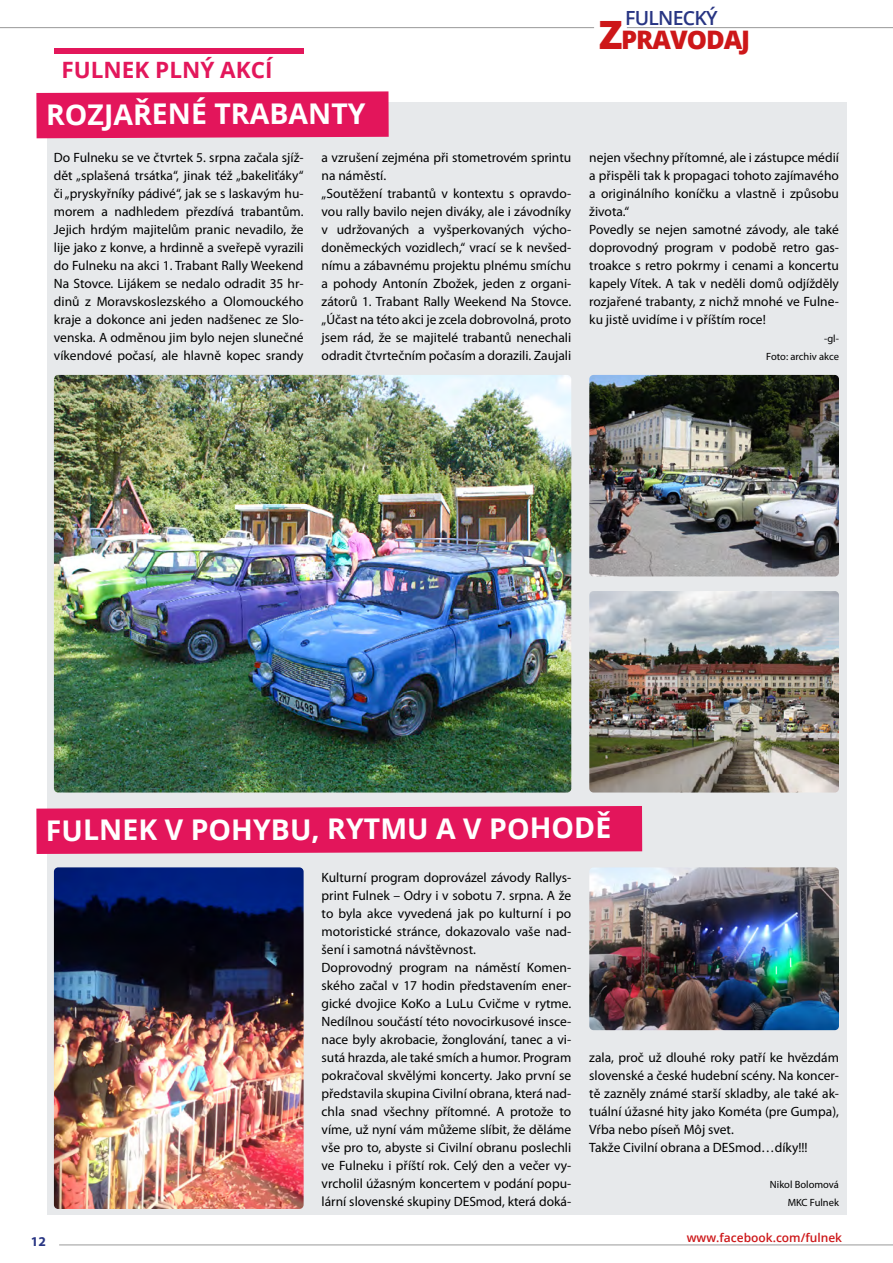
<style>
.page{position:relative;width:893px;height:1263px;background:#fff}
.page>*{position:absolute;margin:0;border:0;box-sizing:border-box;transform-origin:0 0}
.t1{font:700 28.5px "Open Sans";letter-spacing:-.005em;color:#fff}
.t2{font:800 25.5px "Open Sans";letter-spacing:-.04em;color:#cd1719}
.t3{font:700 22.5px "Open Sans";color:#e3175b}
.t4{font:600 19.5px "Open Sans";letter-spacing:-.04em;color:#283583}
.t5{font:13.5px/18px "Myriad Pro";color:#000}
.t6{font:700 13.5px "Myriad Pro";color:#283583}
.t7{font:600 12px "Open Sans";color:#cd1719}
.t8{font:10.5px/18px "Myriad Pro";color:#000;text-align:right}
.s1{font-size:39px}
</style>
<div class="page">
<div style="left:47px;top:102px;width:799px;height:1113px;background:#e7e9eb"></div>
<hr style="left:627px;top:27px;width:266px;height:1px;background:#000">
<hr style="left:0;top:27px;width:594px;height:1px;background:#000">
<hr style="left:59px;top:1244px;width:834px;height:1px;background:#000">
<img style="left:54px;top:375px;width:517px;height:417px">
<img style="left:589px;top:375px;width:250px;height:201px">
<img style="left:589px;top:591px;width:250px;height:201px">
<img style="left:54px;top:867px;width:250px;height:342px">
<div style="left:54px;top:48px;width:250px;height:6px;background:#e3175b"></div>
<div style="left:36px;top:91px;width:353px;height:47px;background:#e3155b"></div>
<svg style="left:36px;top:806px;width:606px;height:48px;background:#e32063"></svg>
<img style="left:589px;top:867px;width:250px;height:163px">
<h3 class="t3" style="left:61px;top:54px;width:213px">FULNEK PLNÝ AKCÍ</h3>
<h1 class="t1" style="left:46px;top:94px;width:321px">ROZJAŘENÉ TRABANTY</h1>
<h3 class="t4" style="left:625px;top:5px;width:94px">FULNECKÝ</h3>
<h2 class="t2" style="left:599px;top:20px;width:153px"><span class="s1">Z</span>PRAVODAJ</h2>
<p class="t5" style="left:54px;top:148px;width:251px;text-align:justify">Do Fulneku se ve čtvrtek 5. srpna začala sjíž&shy;dět „splašená trsátka“, jinak též „bakeliťáky“ či „pryskyřníky pádivé“, jak se s laskavým hu&shy;morem a nadhledem přezdívá trabantům.<br>Jejich hrdým majitelům pranic nevadilo, že lije jako z konve, a hrdinně a sveřepě vyrazili do Fulneku na akci 1. Trabant Rally Weekend Na Stovce. Lijákem se nedalo odradit 35 hr&shy;dinů z Moravskoslezského a Olomouckého kraje a dokonce ani jeden nadšenec ze Slo&shy;venska. A odměnou jim bylo nejen slunečné víkendové počasí, ale hlavně kopec srandy</p>
<p class="t5" style="left:322px;top:148px;width:251px">a vzrušení zejména při stometrovém sprintu na náměstí.<br>„Soutěžení trabantů v kontextu s opravdo&shy;vou rally bavilo nejen diváky, ale i závodníky v udržovaných a vyšperkovaných výcho&shy;doněmeckých vozidlech,“ vrací se k nevšed&shy;nímu a zábavnému projektu plnému smíchu a pohody Antonín Zbožek, jeden z organi&shy;zátorů 1. Trabant Rally Weekend Na Stovce. „Účast na této akci je zcela dobrovolná, proto jsem rád, že se majitelé trabantů nenechali odradit čtvrtečním počasím a dorazili. Zaujali</p>
<p class="t5" style="left:589px;top:148px;width:251px">nejen všechny přítomné, ale i zástupce médií a přispěli tak k propagaci tohoto zajímavého a originálního koníčku a vlastně i způsobu života.“<br>Povedly se nejen samotné závody, ale také doprovodný program v podobě retro gas&shy;troakce s retro pokrmy i cenami a koncertu kapely Vítek. A tak v neděli domů odjížděly rozjařené trabanty, z nichž mnohé ve Fulne&shy;ku jistě uvidíme i v příštím roce!</p>
<p class="t8" style="left:766px;top:329px;width:74px">-gl-<br>Foto: archiv akce</p>
<h1 class="t1" style="left:46px;top:809px;width:567px">FULNEK V POHYBU, RYTMU A V POHODĚ</h1>
<p class="t6" style="left:31px;top:1234px;width:16px">12</p>
<p class="t5" style="left:322px;top:868px;width:251px">Kulturní program doprovázel závody Rallys&shy;print Fulnek – Odry i v sobotu 7. srpna. A že to byla akce vyvedená jak po kulturní i po motoristické stránce, dokazovalo vaše nad&shy;šení i samotná návštěvnost.<br>Doprovodný program na náměstí Komen&shy;ského začal v 17 hodin představením ener&shy;gické dvojice KoKo a LuLu Cvičme v rytme.<br>Nedílnou součástí této novocirkusové insce&shy;nace byly akrobacie, žonglování, tanec a vi&shy;sutá hrazda, ale také smích a humor. Program pokračoval skvělými koncerty. Jako první se představila skupina Civilní obrana, která nad&shy;chla snad všechny přítomné. A protože to víme, už nyní vám můžeme slíbit, že děláme vše pro to, abyste si Civilní obranu poslechli ve Fulneku i příští rok. Celý den a večer vy&shy;vrcholil úžasným koncertem v podání popu&shy;lární slovenské skupiny DESmod, která doká-</p>
<p class="t5" style="left:589px;top:1048px;width:251px">zala, proč už dlouhé roky patří ke hvězdám slovenské a české hudební scény. Na koncer&shy;tě zazněly známé starší skladby, ale také ak&shy;tuální úžasné hity jako Kométa (pre Gumpa), Vŕba nebo píseň Môj svet.<br>Takže Civilní obrana a DESmod…díky!!!</p>
<p class="t8" style="left:770px;top:1175px;width:71px">Nikol Bolomová<br>MKC Fulnek</p>
<p class="t7" style="left:687px;top:1229px;width:157px">www.facebook.com/fulnek</p>
</div>
